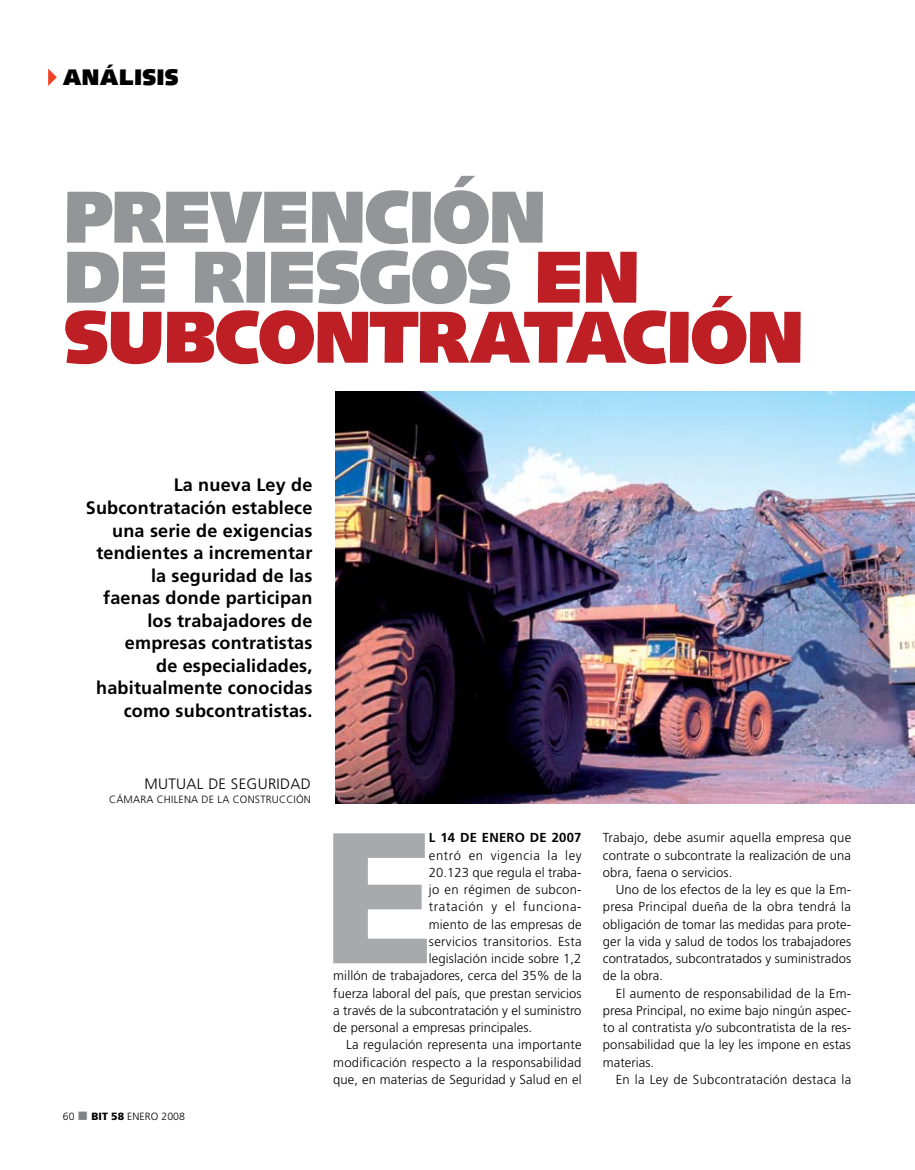
<style>
.page{position:relative;width:915px;height:1170px;background:#fff}
.page>*{position:absolute;margin:0;border:0;box-sizing:border-box;transform-origin:0 0}
.t1{font:900 186px "Frutiger";color:#a7a9ac}
.t2{font:900 73.5px/60px "Syntax";letter-spacing:-.015em;color:#939598}
.t3{font:900 22.5px "Syntax";letter-spacing:.02em;color:#000}
.t4{font:700 18px/22.5px "Frutiger";letter-spacing:.01em;color:#000;text-align:right}
.t5{font:300 15px "Frutiger";letter-spacing:.02em;color:#000}
.t6{font:300 13.05px/17.2px "Frutiger";letter-spacing:.01em;color:#000;text-align:justify}
.t7{font:300 13.05px "Frutiger";letter-spacing:.05em;color:#000}
.t8{font:300 13.05px "Frutiger";letter-spacing:.045em;color:#000}
.t9{font:700 13.05px "Frutiger";letter-spacing:.02em;color:#000}
.t10{font:300 10.5px "Frutiger";letter-spacing:.02em;color:#000}
.s1{color:#be1f24}
.s2{color:#808284}
.s3{font-weight:900}
</style>
<div class="page">
<svg style="left:48px;top:69px;width:9px;height:17px"></svg>
<img style="left:335px;top:391px;width:579px;height:412px">
<h3 class="t3" style="left:63px;top:64px;width:117px">ANÁLISIS</h3>
<h2 class="t2" style="left:64px;top:187px;width:741px">PREVENCIÓN<br>DE RIESGOS <span class="s1">EN<br>SUBCONTRATACIÓN</span></h2>
<p class="t4" style="left:86px;top:474px;width:228px">La nueva Ley de<br>Subcontratación establece una serie de exigencias tendientes a incrementar la seguridad de las<br>faenas donde participan los trabajadores de empresas contratistas<br>de especialidades, habitualmente conocidas como subcontratistas.</p>
<p class="t5" style="left:144px;top:775px;width:168px">Mutual de Seguridad</p>
<p class="t10" style="left:109px;top:793px;width:203px">Cámara Chilena de la Construcc ión</p>
<p class="t10" style="left:63px;top:1109px;width:124px">60 <span class="s2">■</span> <span class="s3">BIT 58</span> enero 2008</p>
<p class="t9" style="left:429px;top:830px;width:154px">l 14 de enero de 2007</p>
<p class="t8" style="left:429px;top:847px;width:154px">entró en vigencia la ley</p>
<p class="t6" style="left:429px;top:863px;width:154px">20.123 que regula el traba-</p>
<p class="t6" style="left:429px;top:880px;width:154px">jo en régimen de subcon-</p>
<p class="t7" style="left:429px;top:899px;width:154px">tratación y el funciona-</p>
<p class="t6" style="left:429px;top:915px;width:154px">miento de las empresas de</p>
<p class="t6" style="left:429px;top:932px;width:154px">servicios transitorios. Esta</p>
<p class="t6" style="left:429px;top:949px;width:154px">legislación incide sobre 1,2</p>
<p class="t6" style="left:333px;top:967px;width:250px">millón de trabajadores, cerca del 35% de la</p>
<p class="t6" style="left:333px;top:984px;width:250px">fuerza laboral del país, que prestan servicios</p>
<p class="t6" style="left:333px;top:1001px;width:249px">a través de la subcontratación y el suministro</p>
<p class="t6" style="left:333px;top:1018px;width:200px">de personal a empresas principales.</p>
<p class="t6" style="left:346px;top:1036px;width:237px">La regulación representa una importante</p>
<p class="t6" style="left:333px;top:1053px;width:249px">modificación respecto a la responsabilidad</p>
<p class="t6" style="left:333px;top:1070px;width:250px">que, en materias de Seguridad y Salud en el</p>
<h1 class="t1" style="left:322px;top:785px;width:115px">E</h1>
<p class="t6" style="left:602px;top:829px;width:250px">Trabajo, debe asumir aquella empresa que contrate o subcontrate la realización de una obra, faena o servicios.</p>
<p class="t6" style="left:602px;top:880px;width:250px;text-indent:13px">U no de los efectos de la ley es que la Em&shy;presa Principal dueña de la obra tendrá la obligación de tomar las medidas para prote&shy;ger la vida y salud de todos los trabajadores contratados, subcontratados y suministrados de la obra.</p>
<p class="t6" style="left:602px;top:984px;width:250px;text-indent:13px">El aumento de responsabilidad de la Em&shy;presa Principal, no exime bajo ningún aspec&shy;to al contratista y/o subcontratista de la res&shy;ponsabilidad que la ley les impone en estas materias.</p>
<p class="t6" style="left:615px;top:1070px;width:237px">En la Ley de Subcontratación destaca la</p>
</div>
